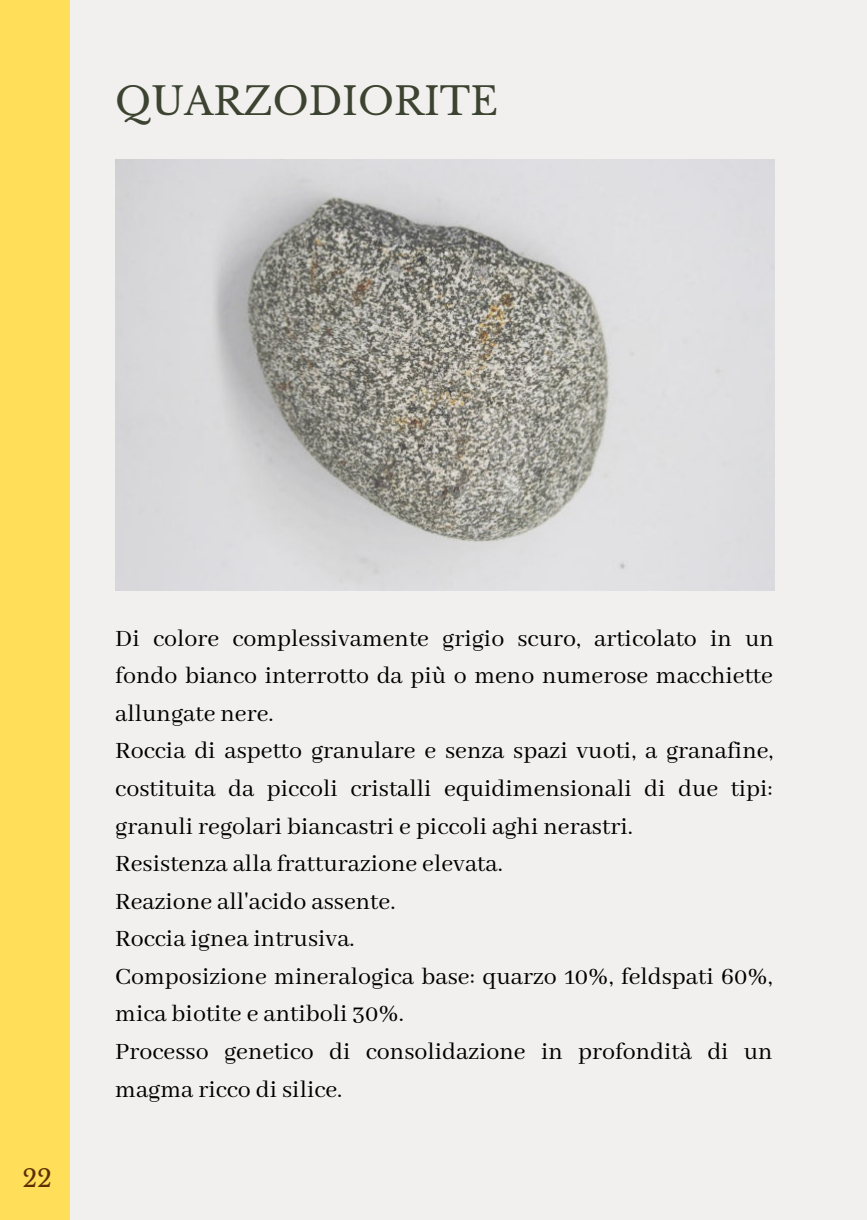
<style>
.page{position:relative;width:867px;height:1220px;background:#f2f0ef}
.page>*{position:absolute;margin:0;border:0;box-sizing:border-box;transform-origin:0 0}
.t1{font:38px "Libre Baskerville";color:#3c4330}
.t2{font:26px/37.6px "Abhaya Libre";color:#000}
.t3{font:24px "Libre Baskerville";color:#5b2f02}
</style>
<div class="page">
<div style="left:0;top:0;width:70px;height:1220px;background:#ffde59"></div>
<img style="left:115px;top:159px;width:660px;height:431px">
<h1 class="t1" style="left:115px;top:78px;width:384px">QUARZODIORITE</h1>
<p class="t3" style="left:22px;top:1164px;width:31px">22</p>
<p class="t2" style="left:115px;top:620px;width:660px">Di colore complessivamente grigio scuro, articolato in un fondo bianco interrotto da più o meno numerose macchiette allungate nere.<br>Roccia di aspetto granulare e senza spazi vuoti, a granafine, costituita da piccoli cristalli equidimensionali di due tipi: granuli regolari biancastri e piccoli aghi nerastri.<br>Resistenza alla fratturazione elevata.<br>Reazione all'acido assente.<br>Roccia ignea intrusiva.<br>Composizione mineralogica base: quarzo 10%, feldspati 60%, mica biotite e antiboli 30%.<br>Processo genetico di consolidazione in profondità di un magma ricco di silice.</p>
</div>
